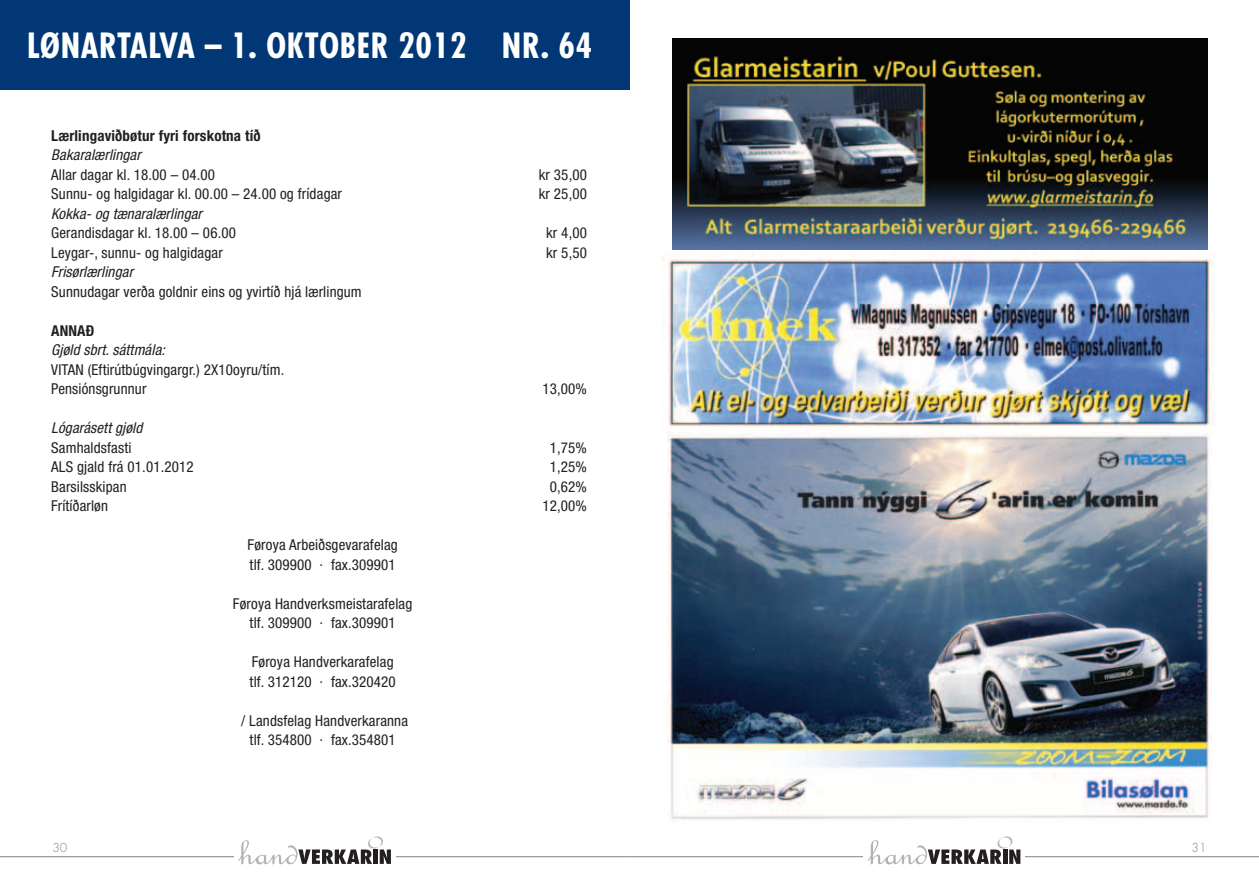
<style>
.page{position:relative;width:1259px;height:893px;background:#fff}
.page>*{position:absolute;margin:0;border:0;box-sizing:border-box;transform-origin:0 0}
.t1{font:700 condensed 33.9px "Futura";letter-spacing:.02em;color:#fff}
.t2{font:condensed 15px/19.5px "Helvetica Neue";letter-spacing:.01em;color:#231f20}
.t3{font:italic condensed 15px "Helvetica Neue";letter-spacing:.01em;color:#231f20}
.t4{font:700 condensed 15px "Helvetica Neue";letter-spacing:.01em;color:#231f20}
.t5{font:300 12px "Futura";color:#808285}
</style>
<div class="page">
<hr style="left:629px;top:856px;width:630px;height:1px;background:#808285">
<div style="left:863px;top:827px;width:162px;height:42px;background:#fff"></div>
<svg style="left:868px;top:836px;width:152px;height:29px"></svg>
<hr style="left:0;top:856px;width:629px;height:1px;background:#808285">
<div style="left:234px;top:827px;width:161px;height:42px;background:#fff"></div>
<svg style="left:238px;top:836px;width:153px;height:29px"></svg>
<img style="left:672px;top:38px;width:536px;height:211px">
<img style="left:662px;top:253px;width:552px;height:174px">
<img style="left:668px;top:434px;width:543px;height:388px">
<div style="left:0;top:0;width:629px;height:89px;background:#013775"></div>
<h1 class="t1" style="left:27px;top:24px;width:330px">LØNARTALVA – 1. OKTOBER</h1>
<h1 class="t1" style="left:398px;top:24px;width:196px">2012 NR. 64</h1>
<p class="t4" style="left:51px;top:126px;width:211px">Lærlingaviðbøtur fyri forskotna tíð</p>
<p class="t3" style="left:51px;top:146px;width:91px">Bakaralærlingar</p>
<p class="t2" style="left:51px;top:165px;width:165px">Allar dagar kl. 18.00 – 04.00</p>
<p class="t2" style="left:539px;top:165px;width:50px">kr 35,00</p>
<p class="t2" style="left:51px;top:184px;width:292px">Sunnu- og halgidagar kl. 00.00 – 24.00 og frídagar</p>
<p class="t2" style="left:539px;top:184px;width:50px">kr 25,00</p>
<p class="t3" style="left:51px;top:205px;width:152px">Kokka- og tænaralærlingar</p>
<p class="t2" style="left:51px;top:223px;width:186px">Gerandisdagar kl. 18.00 – 06.00</p>
<p class="t2" style="left:546px;top:223px;width:42px">kr 4,00</p>
<p class="t2" style="left:51px;top:243px;width:173px">Leygar-, sunnu- og halgidagar</p>
<p class="t2" style="left:546px;top:243px;width:42px">kr 5,50</p>
<p class="t3" style="left:51px;top:263px;width:83px">Frisørlærlingar</p>
<p class="t2" style="left:51px;top:282px;width:312px">Sunnudagar verða goldnir eins og yvirtíð hjá lærlingum</p>
<p class="t4" style="left:51px;top:321px;width:45px">ANNAÐ</p>
<p class="t3" style="left:51px;top:341px;width:115px">Gjøld sbrt. sáttmála:</p>
<p class="t2" style="left:51px;top:360px;width:234px">VITAN (Eftirútbúgvingargr.) 2X10oyru/tím.<br>Pensiónsgrunnur</p>
<p class="t2" style="left:542px;top:379px;width:46px">13,00%</p>
<p class="t3" style="left:51px;top:419px;width:93px">Lógarásett gjøld</p>
<p class="t2" style="left:51px;top:438px;width:82px">Samhaldsfasti</p>
<p class="t2" style="left:550px;top:438px;width:39px">1,75%</p>
<p class="t2" style="left:51px;top:457px;width:144px">ALS gjald frá 01.01.2012</p>
<p class="t2" style="left:550px;top:457px;width:39px">1,25%</p>
<p class="t2" style="left:51px;top:477px;width:77px">Barsilsskipan</p>
<p class="t2" style="left:550px;top:477px;width:39px">0,62%</p>
<p class="t2" style="left:51px;top:496px;width:58px">Frítíðarløn</p>
<p class="t2" style="left:542px;top:496px;width:46px">12,00%</p>
<p class="t2" style="left:248px;top:535px;width:152px">Føroya Arbeiðsgevarafelag tlf. 309900 · fax.309901</p>
<p class="t2" style="left:233px;top:594px;width:181px;text-align:center">Føroya Handverksmeistarafelag tlf. 309900 · fax.309901</p>
<p class="t2" style="left:250px;top:652px;width:148px">Føroya Handverkarafelag tlf. 312120 · fax.320420</p>
<p class="t2" style="left:241px;top:711px;width:168px;text-align:center">/ Landsfelag Handverkaranna tlf. 354800 · fax.354801</p>
<p class="t5" style="left:53px;top:839px;width:16px">30</p>
<p class="t5" style="left:1191px;top:839px;width:16px">31</p>
</div>
